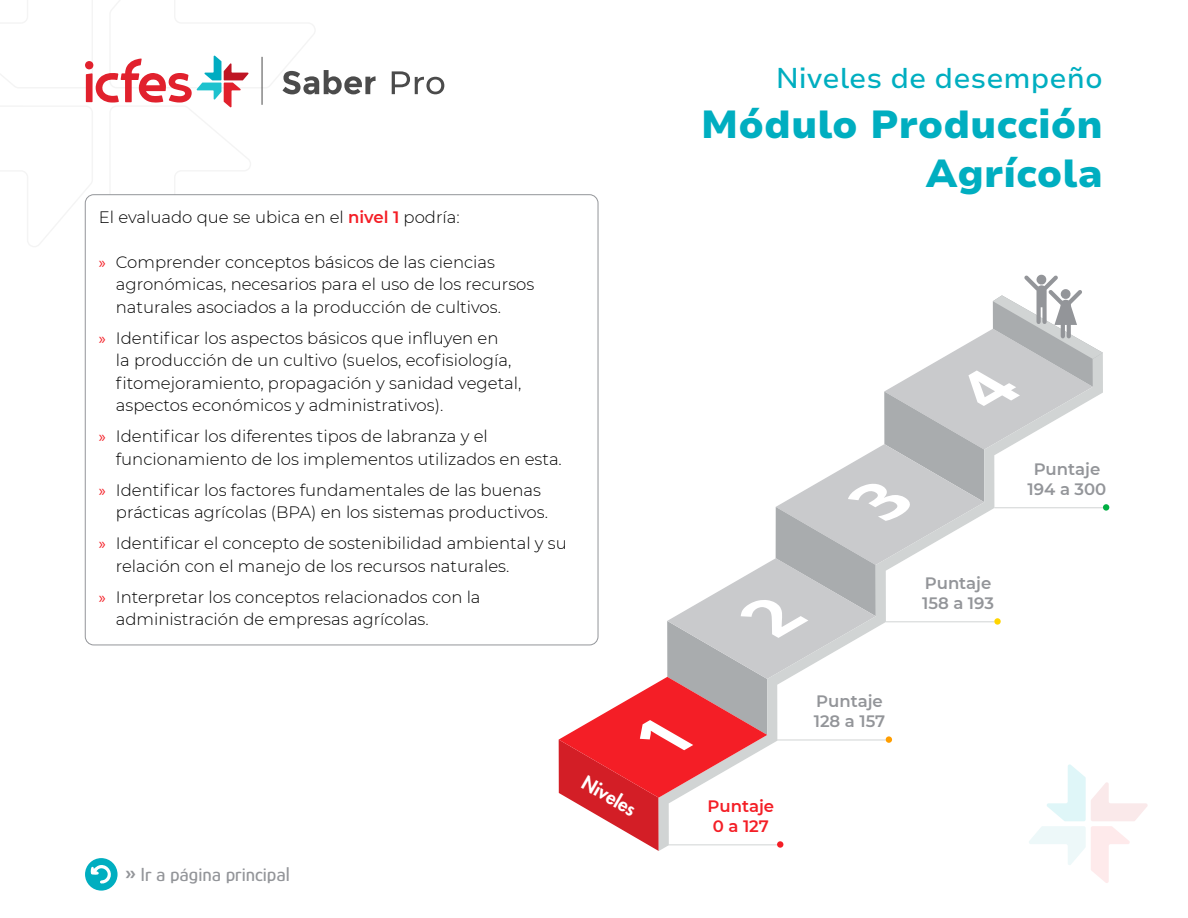
<style>
.page{position:relative;width:1188px;height:918px;background:#fff}
.page>*{position:absolute;margin:0;border:0;box-sizing:border-box;transform-origin:0 0}
.t1{font:900 39px/49.5px "Nunito Sans 7 pt";color:#00aec0;text-align:right}
.t2{font:500 28.5px "Nunito Sans 7 pt";color:#00aec0}
.t3{font:500 19.5px "Glory";color:#939599}
.t4{font:800 18.6px "Futura Std";color:#fff}
.Descriptores{font:300 16.5px/22.5px "Montserrat";color:#000}
.t5{font:600 16.5px/19.8px "Montserrat";color:#939599}
.t6{font:600 16.5px/19.8px "Montserrat";color:#f41e26;text-align:center}
.s1{font-weight:600;color:#f41e26}
.s2{font-family:"Myriad Pro";font-weight:400;color:#f41e26}
.s3{font-weight:700}
</style>
<div class="page">
<div style="left:85px;top:858px;width:33px;height:33px;background:#00aec0;border-radius:50%"></div>
<svg style="left:90px;top:865px;width:24px;height:20px"></svg>
<svg style="left:392px;top:71px;width:52px;height:23px"></svg>
<svg style="left:0;top:0;width:376px;height:312px"></svg>
<svg style="left:559px;top:275px;width:589px;height:608px"></svg>
<hr style="left:668px;top:844px;width:109px;height:1px;background:#d1d4d4">
<div style="left:777px;top:841px;width:6px;height:7px;background:#f41e26;border-radius:50%"></div>
<hr style="left:777px;top:740px;width:109px;height:1px;background:#d1d4d4">
<div style="left:886px;top:736px;width:6px;height:7px;background:#ff9e00;border-radius:50%"></div>
<hr style="left:886px;top:621px;width:108px;height:1px;background:#d1d4d4">
<svg style="left:994px;top:618px;width:7px;height:7px"></svg>
<hr style="left:994px;top:507px;width:109px;height:1px;background:#d1d4d4">
<div style="left:1103px;top:504px;width:6px;height:7px;background:#00af43;border-radius:50%"></div>
<div style="left:85px;top:195px;width:513px;height:450px;background:#fff;border-radius:9px"></div>
<p class="Descriptores" style="left:99px;top:205px;width:362px">El evaluado que se ubica en el <span class="s1">nivel 1</span> podría:</p>
<p class="Descriptores" style="left:116px;top:250px;width:420px;text-indent:-17px"><span class="s2">»</span> Comprender conceptos básicos de las ciencias agronómicas, necesarios para el uso de los recursos naturales asociados a la producción de cultivos.</p>
<p class="Descriptores" style="left:116px;top:326px;width:407px;text-indent:-17px"><span class="s2">»</span> Identificar los aspectos básicos que influyen en<br>la producción de un cultivo (suelos, ecofisiología, fitomejoramiento, propagación y sanidad vegetal, aspectos económicos y administrativos).</p>
<p class="Descriptores" style="left:116px;top:425px;width:448px;text-indent:-17px"><span class="s2">»</span> Identificar los diferentes tipos de labranza y el funcionamiento de los implementos utilizados en esta.</p>
<p class="Descriptores" style="left:116px;top:478px;width:434px;text-indent:-17px"><span class="s2">»</span> Identificar los factores fundamentales de las buenas prácticas agrícolas (BPA) en los sistemas productivos.</p>
<p class="Descriptores" style="left:116px;top:532px;width:453px;text-indent:-17px"><span class="s2">»</span> Identificar el concepto de sostenibilidad ambiental y su relación con el manejo de los recursos naturales.</p>
<p class="Descriptores" style="left:116px;top:585px;width:366px;text-indent:-17px"><span class="s2">»</span> Interpretar los conceptos relacionados con la administración de empresas agrícolas.</p>
<p class="t3" style="left:125px;top:862px;width:167px"><span class="s3">»</span> Ir a página principal</p>
<p class="t4" style="left:590px;top:771px;width:60px;rotate:30deg">Niveles</p>
<h2 class="t2" style="left:776px;top:58px;width:329px">Niveles de desempeño</h2>
<h1 class="t1" style="left:701px;top:98px;width:404px">Módulo Producción<br>Agrícola</h1>
<p class="t6" style="left:708px;top:796px;width:68px">Puntaje<br>0 a 127</p>
<p class="t5" style="left:814px;top:691px;width:73px">Puntaje<br>128 a 157</p>
<p class="t5" style="left:922px;top:573px;width:73px">Puntaje<br>158 a 193</p>
<p class="t5" style="left:1028px;top:459px;width:80px;text-align:center">Puntaje<br>194 a 300</p>
</div>
